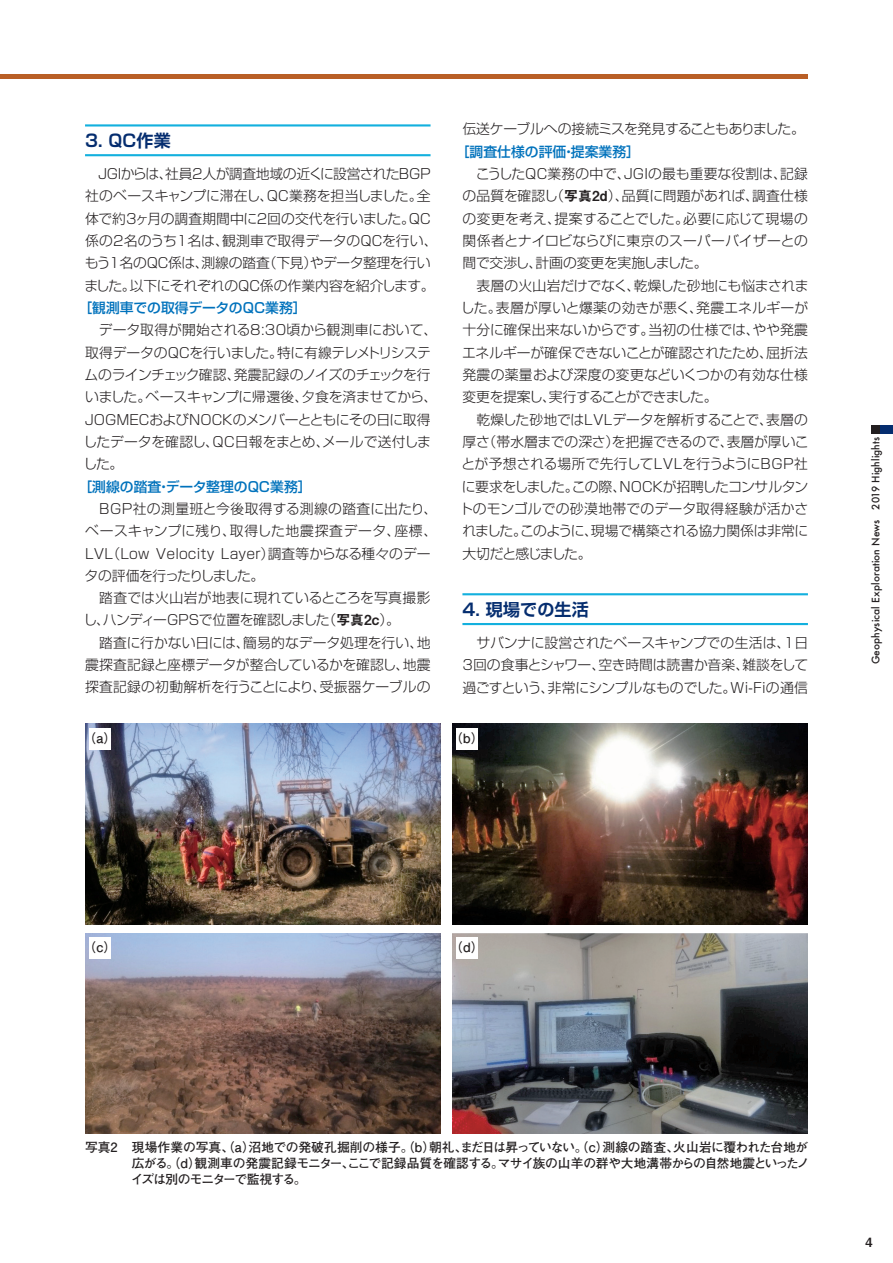
<style>
.page{position:relative;width:893px;height:1263px;background:#fff}
.page>*{position:absolute;margin:0;border:0;box-sizing:border-box;transform-origin:0 0}
.t1{font:700 16.95px "Shin Go Pro De";letter-spacing:.01em;color:#052d6f}
.t2{font:300 13.8px/22.4px "Shin Go Pro";letter-spacing:-.01em;color:#231f20}
.t3{font:500 13.8px "Shin Go Pro";color:#0072bc}
.t4{font:300 13.8px "Shin Go Pro";letter-spacing:-.035em;color:#231f20}
.t5{font:700 12.75px/15.9px "Futo Go B101 Pro";letter-spacing:-.035em;color:#231f20}
.t6{font:12.75px "Midashi Go Pro MB31";color:#231f20}
.t7{font:500 10.05px "Futura";letter-spacing:.01em;color:#231f20}
.s1{font-family:"Midashi Go Pro MB31";font-weight:400}
</style>
<div class="page">
<div style="left:0;top:74px;width:808px;height:5px;background:#b95f26"></div>
<hr style="left:85px;top:124px;width:346px;height:2px;background:#13b0de">
<hr style="left:85px;top:154px;width:346px;height:2px;background:#13b0de">
<hr style="left:462px;top:593px;width:346px;height:2px;background:#13b0de">
<hr style="left:462px;top:623px;width:346px;height:2px;background:#13b0de">
<div style="left:872px;top:425px;width:21px;height:9px;background:#052d6f"></div>
<div style="left:872px;top:425px;width:8px;height:9px;background:#231f20"></div>
<img style="left:452px;top:724px;width:356px;height:200px">
<img style="left:85px;top:933px;width:356px;height:201px">
<img style="left:85px;top:724px;width:356px;height:201px">
<img style="left:452px;top:933px;width:356px;height:201px">
<div style="left:89px;top:728px;width:22px;height:21px;background:#fff"></div>
<div style="left:89px;top:938px;width:22px;height:21px;background:#fff"></div>
<div style="left:456px;top:728px;width:22px;height:21px;background:#fff"></div>
<div style="left:456px;top:938px;width:22px;height:21px;background:#fff"></div>
<p class="t1" style="left:85px;top:126px;width:87px">3. QC作業</p>
<p class="t2" style="left:85px;top:161px;width:354px">　JGIからは、社員2人が調査地域の近くに設営されたBGP社のベースキャンプに滞在し、QC業務を担当しました。全体で約3ヶ月の調査期間中に2回の交代を行いました。QC係の2名のうち1名は、観測車で取得データのQCを行い、もう1名のQC係は、測線の踏査（下見）やデータ整理を行いました。以下にそれぞれのQC係の作業内容を紹介します。</p>
<p class="t3" style="left:78px;top:296px;width:230px">［観測車での取得データのQC業務］</p>
<p class="t2" style="left:83px;top:317px;width:355px">　データ取得が開始される8:30頃から観測車において、取得データのQCを行いました。特に有線テレメトリシステムのラインチェック確認、発震記録のノイズのチェックを行いました。ベースキャンプに帰還後、夕食を済ませてから、<br>JOGMECおよびNOCKのメンバーとともにその日に取得したデータを確認し、QC日報をまとめ、メールで送付しました。</p>
<p class="t3" style="left:78px;top:475px;width:235px">［測線の踏査・データ整理のQC業務］</p>
<p class="t2" style="left:83px;top:496px;width:355px">　BGP社の測量班と今後取得する測線の踏査に出たり、ベースキャンプに残り、取得した地震探査データ、座標、<br>LVL（Low Velocity Layer）調査等からなる種々のデータの評価を行ったりしました。<br>　踏査では火山岩が地表に現れているところを写真撮影し、ハンディーGPSで位置を確認しました（<span class="s1">写真2c</span>）。<br>　踏査に行かない日には、簡易的なデータ処理を行い、地震探査記録と座標データが整合しているかを確認し、地震探査記録の初動解析を行うことにより、受振器ケーブルの</p>
<p class="t5" style="left:83px;top:728px;width:35px">（a）</p>
<p class="t4" style="left:462px;top:118px;width:344px">伝送ケーブルへの接続ミスを発見することもありました。</p>
<p class="t3" style="left:456px;top:140px;width:186px">［調査仕様の評価・提案業務］</p>
<p class="t2" style="left:459px;top:161px;width:351px">　こうしたQC業務の中で、JGIの最も重要な役割は、記録の品質を確認し（<span class="s1">写真2d</span>）、品質に問題があれば、調査仕様の変更を考え、提案することでした。必要に応じて現場の関係者とナイロビならびに東京のスーパーバイザーとの間で交渉し、計画の変更を実施しました。<br>　表層の火山岩だけでなく、乾燥した砂地にも悩まされました。表層が厚いと爆薬の効きが悪く、発震エネルギーが十分に確保出来ないからです。当初の仕様では、やや発震エネルギーが確保できないことが確認されたため、屈折法発震の薬量および深度の変更などいくつかの有効な仕様変更を提案し、実行することができました。<br>　乾燥した砂地ではLVLデータを解析することで、表層の厚さ（帯水層までの深さ）を把握できるので、表層が厚いことが予想される場所で先行してLVLを行うようにBGP社に要求をしました。この際、NOCKが招聘したコンサルタントのモンゴルでの砂漠地帯でのデータ取得経験が活かされました。このように、現場で構築される協力関係は非常に大切だと感じました。</p>
<p class="t1" style="left:462px;top:595px;width:128px">4. 現場での生活</p>
<p class="t2" style="left:462px;top:630px;width:347px;text-align:justify">　サバンナに設営されたベースキャンプでの生活は、1日3回の食事とシャワー、空き時間は読書か音楽、雑談をして過ごすという、非常にシンプルなものでした。Wi-Fiの通信</p>
<p class="t5" style="left:450px;top:728px;width:35px">（b）</p>
<p class="t7" style="left:869px;top:664px;width:229px;rotate:-90deg">Geophysical Exploration News 2019 Highlights</p>
<p class="t5" style="left:83px;top:938px;width:35px">（c）</p>
<p class="t5" style="left:450px;top:938px;width:35px">（d）</p>
<p class="t5" style="left:131px;top:1137px;width:681px;text-indent:-46px">写真2 現場作業の写真、（a）沼地での発破孔掘削の様子。（b）朝礼、まだ日は昇っていない。（c）測線の踏査、火山岩に覆われた台地が広がる。（d）観測車の発震記録モニター、ここで記録品質を確認する。マサイ族の山羊の群や大地溝帯からの自然地震といったノイズは別のモニターで監視する。</p>
<p class="t6" style="left:865px;top:1231px;width:9px">4</p>
</div>
